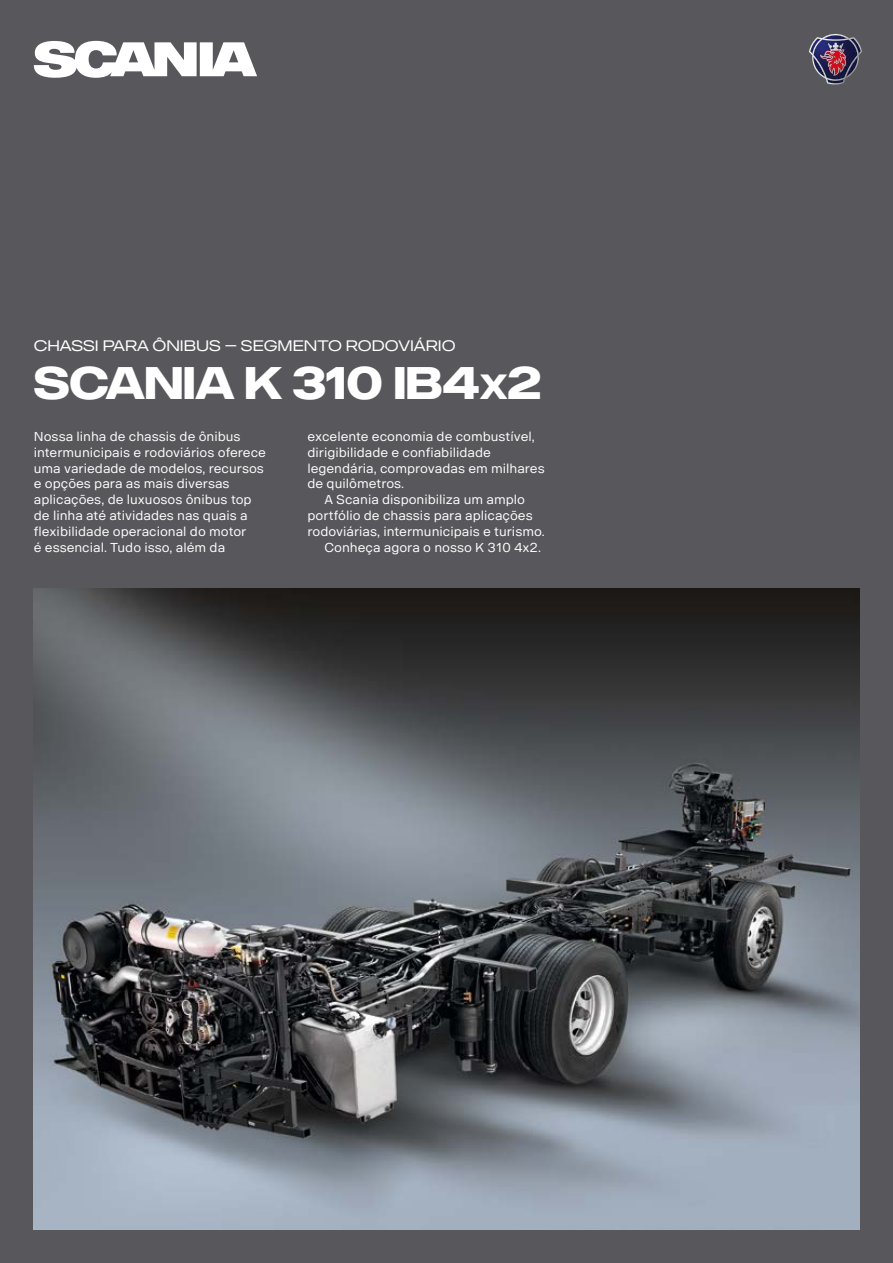
<style>
.page{position:relative;width:893px;height:1263px;background:#58575b}
.page>*{position:absolute;margin:0;border:0;box-sizing:border-box;transform-origin:0 0}
.t1{font:700 45px "Scania Sans Headline";color:#fff}
.t2{font:15px "Scania Sans Headline";color:#fff}
.t3{font:12.75px/15.9px "Scania Sans";color:#fff}
.s1{font-size:34.5px}
</style>
<div class="page">
<img style="left:34px;top:588px;width:825px;height:641px">
<img style="left:809px;top:34px;width:53px;height:51px">
<svg style="left:34px;top:41px;width:223px;height:37px"></svg>
<p class="t2" style="left:34px;top:337px;width:423px">CHASSI PARA ÔNIBUS – SEGMENTO RODOVIÁRIO</p>
<h1 class="t1" style="left:34px;top:357px;width:509px">SCANIA K 310 IB4<span class="s1">X</span>2</h1>
<p class="t3" style="left:34px;top:428px;width:233px">Nossa linha de chassis de ônibus intermunicipais e rodoviários oferece uma variedade de modelos, recursos e opções para as mais diversas aplicações, de luxuosos ônibus top de linha até atividades nas quais a flexibilidade operacional do motor<br>é essencial. Tudo isso, além da</p>
<p class="t3" style="left:307px;top:428px;width:229px">excelente economia de combustível,</p>
<p class="t3" style="left:307px;top:444px;width:185px">dirigibilidade e confiabilidade</p>
<p class="t3" style="left:307px;top:460px;width:239px">legendária, comprovadas em milhares</p>
<p class="t3" style="left:307px;top:476px;width:98px">de quilômetros.</p>
<p class="t3" style="left:324px;top:492px;width:202px">A Scania disponibiliza um amplo</p>
<p class="t3" style="left:307px;top:508px;width:227px">portfólio de chassis para aplicações</p>
<p class="t3" style="left:307px;top:524px;width:239px">rodoviárias, intermunicipais e turismo.</p>
<p class="t3" style="left:324px;top:540px;width:218px">Conheça agora o nosso K 310 4x2.</p>
</div>
